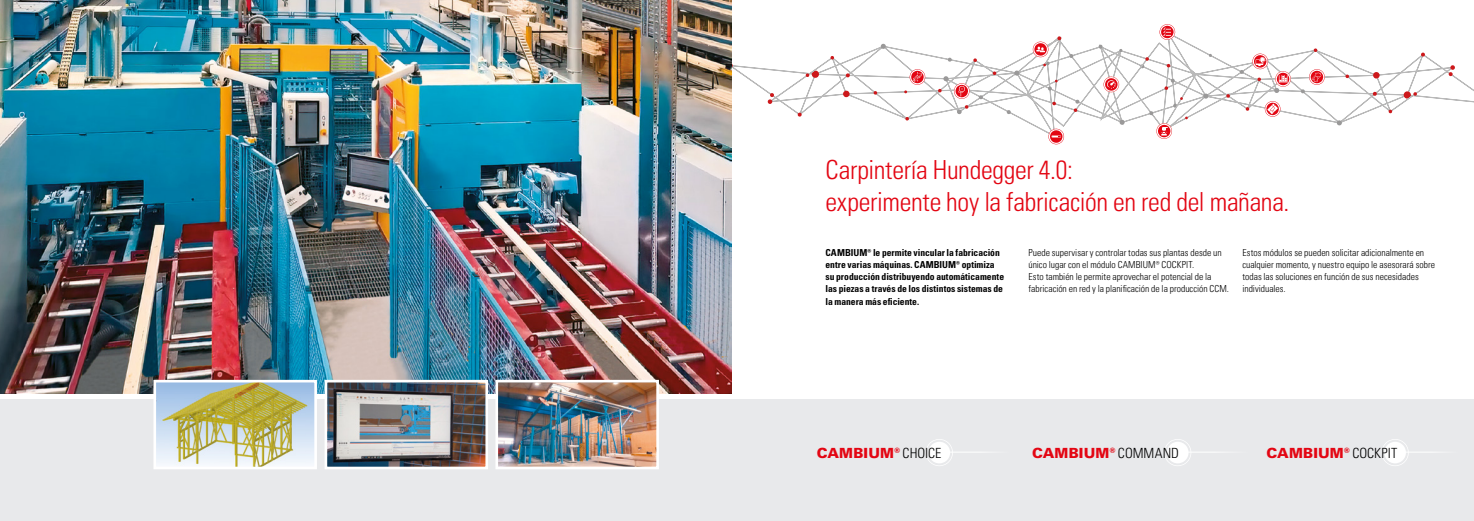
<style>
.page{position:relative;width:1474px;height:521px;background:#fff}
.page>*{position:absolute;margin:0;border:0;box-sizing:border-box;transform-origin:0 0}
.t1{font:300 condensed 26.25px/31.5px "Univers LT Pro";letter-spacing:-.01em;color:#e30613}
.t2{font:900 14px "Univers LT Pro 75";letter-spacing:.005em;color:#e30613}
.t3{font:300 condensed 9.62px/12.2px "Univers LT Pro";color:#000}
.t4{font:700 condensed 9.62px/12.2px "Univers LT Pro";letter-spacing:-.005em;color:#000}
.s1{font-family:"Univers LT Pro";font-weight:300;font-stretch:condensed;color:#000}
</style>
<div class="page">
<svg style="left:731px;top:32px;width:742px;height:105px"></svg>
<svg style="left:768px;top:37px;width:685px;height:95px"></svg>
<svg style="left:1140px;top:57px;width:8px;height:11px"></svg>
<svg style="left:1164px;top:79px;width:10px;height:11px"></svg>
<svg style="left:1226px;top:94px;width:3px;height:4px"></svg>
<svg style="left:1245px;top:107px;width:4px;height:4px"></svg>
<svg style="left:1313px;top:48px;width:4px;height:4px"></svg>
<svg style="left:1403px;top:91px;width:13px;height:8px"></svg>
<svg style="left:1166px;top:64px;width:4px;height:3px"></svg>
<svg style="left:1388px;top:110px;width:4px;height:3px"></svg>
<svg style="left:1448px;top:65px;width:6px;height:11px"></svg>
<svg style="left:1372px;top:72px;width:7px;height:7px"></svg>
<svg style="left:1073px;top:100px;width:6px;height:12px"></svg>
<svg style="left:1047px;top:80px;width:10px;height:11px"></svg>
<svg style="left:1173px;top:97px;width:9px;height:11px"></svg>
<svg style="left:992px;top:71px;width:4px;height:4px"></svg>
<svg style="left:905px;top:117px;width:4px;height:4px"></svg>
<svg style="left:956px;top:105px;width:12px;height:9px"></svg>
<svg style="left:973px;top:58px;width:4px;height:4px"></svg>
<svg style="left:873px;top:91px;width:4px;height:4px"></svg>
<svg style="left:805px;top:71px;width:14px;height:7px"></svg>
<svg style="left:830px;top:56px;width:4px;height:4px"></svg>
<svg style="left:767px;top:93px;width:7px;height:11px"></svg>
<svg style="left:843px;top:91px;width:6px;height:6px"></svg>
<svg style="left:1057px;top:36px;width:4px;height:4px"></svg>
<img style="left:0;top:0;width:731px;height:393px">
<div style="left:0;top:400px;width:1473px;height:121px;background:#e8e9eb"></div>
<hr style="left:1166px;top:452px;width:96px;height:1px;background:#fff">
<svg style="left:1164px;top:439px;width:27px;height:27px"></svg>
<hr style="left:1394px;top:452px;width:74px;height:1px;background:#fff">
<svg style="left:1382px;top:439px;width:26px;height:27px"></svg>
<hr style="left:939px;top:452px;width:82px;height:1px;background:#fff">
<svg style="left:926px;top:439px;width:27px;height:27px"></svg>
<svg style="left:904px;top:69px;width:21px;height:24px"></svg>
<svg style="left:954px;top:83px;width:15px;height:16px"></svg>
<svg style="left:1032px;top:42px;width:17px;height:24px"></svg>
<svg style="left:1048px;top:129px;width:16px;height:15px"></svg>
<svg style="left:1300px;top:69px;width:24px;height:24px"></svg>
<svg style="left:1103px;top:77px;width:16px;height:15px"></svg>
<svg style="left:1264px;top:101px;width:16px;height:16px"></svg>
<svg style="left:1156px;top:123px;width:15px;height:16px"></svg>
<svg style="left:1159px;top:24px;width:16px;height:16px"></svg>
<svg style="left:1273px;top:71px;width:17px;height:22px"></svg>
<svg style="left:1252px;top:54px;width:15px;height:15px"></svg>
<img style="left:157px;top:384px;width:156px;height:81px">
<div style="left:153px;top:380px;width:164px;height:89px;border:3px solid #fff"></div>
<img style="left:328px;top:384px;width:156px;height:81px">
<div style="left:324px;top:380px;width:164px;height:89px;border:3px solid #fff"></div>
<img style="left:499px;top:384px;width:156px;height:81px">
<div style="left:495px;top:380px;width:164px;height:89px;border:3px solid #fff"></div>
<h1 class="t1" style="left:825px;top:153px;width:465px">Carpintería Hundegger 4.0:<br>experimente hoy la fabricación en red del mañana.</h1>
<p class="t4" style="left:825px;top:246px;width:180px">CAMBIUM® le permite vincular la fabricación entre varias máquinas. CAMBIUM® optimiza su producción distribuyendo automáticamente las piezas a través de los distintos sistemas de la manera más eficiente.</p>
<p class="t3" style="left:1028px;top:245px;width:202px">Puede supervisar y controlar todas sus plantas desde un único lugar con el módulo CAMBIUM® COCKPIT.<br>Esto también le permite aprovechar el potencial de la fabricación en red y la planificación de la producción CCM.</p>
<p class="t3" style="left:1242px;top:245px;width:194px">Estos módulos se pueden solicitar adicionalmente en cualquier momento, y nuestro equipo le asesorará sobre todas las soluciones en función de sus necesidades individuales.</p>
<h2 class="t2" style="left:817px;top:443px;width:126px">CAMBIUM® <span class="s1">CHOICE</span></h2>
<h2 class="t2" style="left:1032px;top:443px;width:148px">CAMBIUM® <span class="s1">COMMAND</span></h2>
<h2 class="t2" style="left:1266px;top:443px;width:132px">CAMBIUM® <span class="s1">COCKPIT</span></h2>
</div>
